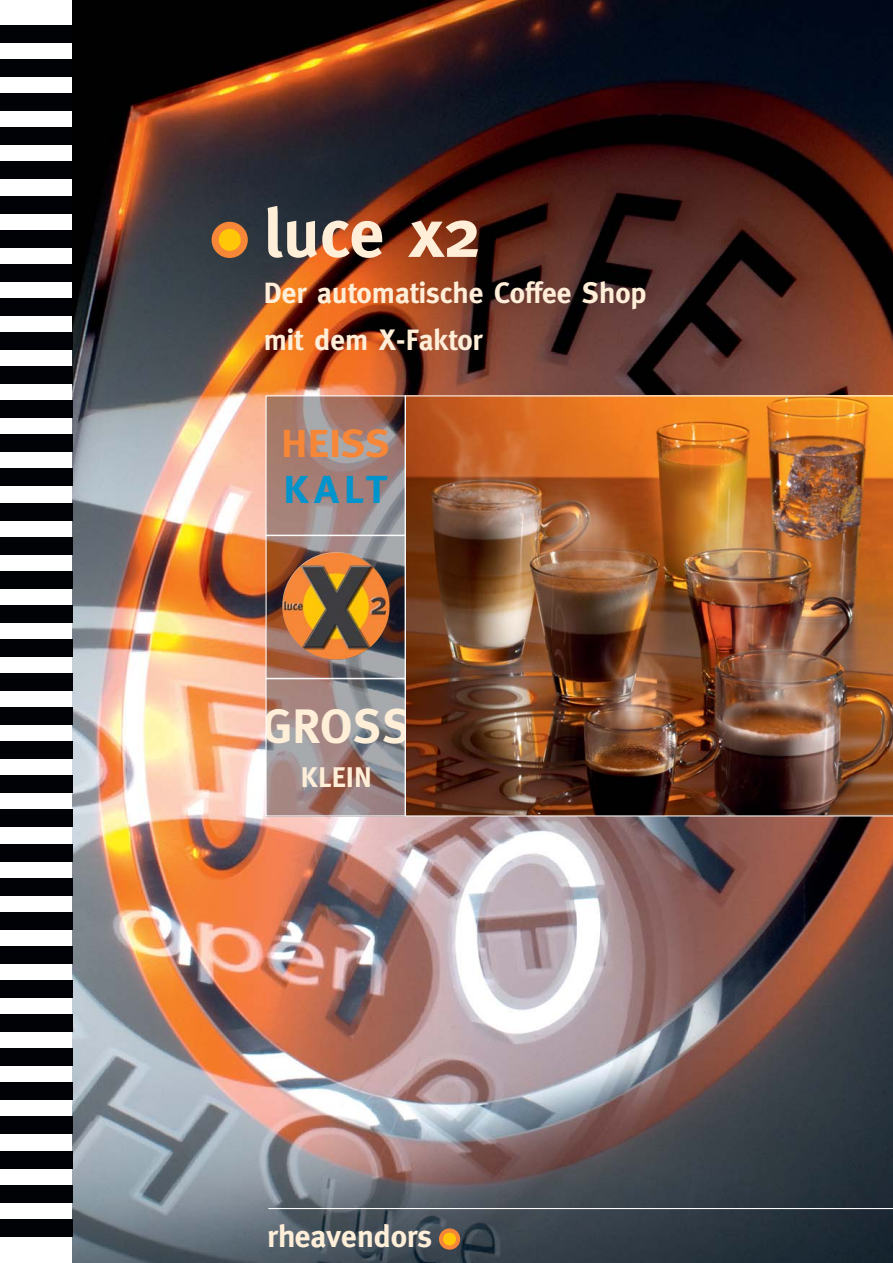
<style>
.page{position:relative;width:893px;height:1263px;background:#fff}
.page>*{position:absolute;margin:0;border:0;box-sizing:border-box;transform-origin:0 0}
.t1{font:700 69px "Meta";color:#ffeed8}
.t2{font:700 48.3px "Meta";letter-spacing:.03em;color:#ffeed8}
.t3{font:700 39px "Meta";color:#f68638;scale:1.09 1}
.t4{font:700 39px "Meta";color:#0094cc;scale:1.09 1}
.t5{font:700 31.2px "Meta";color:#ffeed8}
.t6{font:700 29.4px/46.5px "Meta";color:#ffeed8}
.t7{font:700 28.35px "Meta";color:#ffeed8}
</style>
<div class="page">
<img style="left:72px;top:0;width:821px;height:1263px">
<img style="left:268px;top:397px;width:136px;height:417px">
<img style="left:406px;top:395px;width:487px;height:421px">
<div style="left:266px;top:678px;width:140px;height:138px;border:1px solid #fff"></div>
<hr style="left:268px;top:1208px;width:625px;height:1px;background:#fff">
<div style="left:212px;top:222px;width:36px;height:36px;background:#f68638;border-radius:50%"></div>
<div style="left:219px;top:229px;width:22px;height:22px;background:#ffc708;border-radius:50%"></div>
<svg style="left:439px;top:1228px;width:21px;height:22px"></svg>
<div style="left:443px;top:1232px;width:13px;height:13px;background:#ffc708;border-radius:50%"></div>
<div style="left:0;top:26px;width:72px;height:17px;background:#010205"></div>
<div style="left:0;top:60px;width:72px;height:17px;background:#010205"></div>
<div style="left:0;top:94px;width:72px;height:17px;background:#010205"></div>
<div style="left:0;top:128px;width:72px;height:17px;background:#010205"></div>
<div style="left:0;top:162px;width:72px;height:17px;background:#010205"></div>
<div style="left:0;top:196px;width:72px;height:17px;background:#010205"></div>
<div style="left:0;top:230px;width:72px;height:17px;background:#010205"></div>
<div style="left:0;top:264px;width:72px;height:17px;background:#010205"></div>
<div style="left:0;top:298px;width:72px;height:17px;background:#010205"></div>
<div style="left:0;top:332px;width:72px;height:17px;background:#010205"></div>
<div style="left:0;top:367px;width:72px;height:17px;background:#010205"></div>
<div style="left:0;top:401px;width:72px;height:17px;background:#010205"></div>
<div style="left:0;top:435px;width:72px;height:17px;background:#010205"></div>
<div style="left:0;top:469px;width:72px;height:17px;background:#010205"></div>
<div style="left:0;top:503px;width:72px;height:17px;background:#010205"></div>
<div style="left:0;top:537px;width:72px;height:17px;background:#010205"></div>
<div style="left:0;top:571px;width:72px;height:17px;background:#010205"></div>
<div style="left:0;top:605px;width:72px;height:17px;background:#010205"></div>
<div style="left:0;top:639px;width:72px;height:17px;background:#010205"></div>
<div style="left:0;top:673px;width:72px;height:17px;background:#010205"></div>
<div style="left:0;top:708px;width:72px;height:17px;background:#010205"></div>
<div style="left:0;top:742px;width:72px;height:17px;background:#010205"></div>
<div style="left:0;top:776px;width:72px;height:17px;background:#010205"></div>
<div style="left:0;top:810px;width:72px;height:17px;background:#010205"></div>
<div style="left:0;top:844px;width:72px;height:17px;background:#010205"></div>
<div style="left:0;top:878px;width:72px;height:17px;background:#010205"></div>
<div style="left:0;top:912px;width:72px;height:17px;background:#010205"></div>
<div style="left:0;top:946px;width:72px;height:17px;background:#010205"></div>
<div style="left:0;top:980px;width:72px;height:17px;background:#010205"></div>
<div style="left:0;top:1014px;width:72px;height:18px;background:#010205"></div>
<div style="left:0;top:1049px;width:72px;height:17px;background:#010205"></div>
<div style="left:0;top:1083px;width:72px;height:17px;background:#010205"></div>
<div style="left:0;top:1117px;width:72px;height:17px;background:#010205"></div>
<div style="left:0;top:1151px;width:72px;height:17px;background:#010205"></div>
<div style="left:0;top:1185px;width:72px;height:17px;background:#010205"></div>
<div style="left:0;top:1219px;width:72px;height:17px;background:#010205"></div>
<img style="left:334px;top:552px;width:51px;height:31px">
<div style="left:266px;top:535px;width:140px;height:144px;border:1px solid #fff"></div>
<div style="left:266px;top:395px;width:140px;height:141px;border:1px solid #fff"></div>
<h1 class="t1" style="left:264px;top:198px;width:218px">luce x2</h1>
<p class="t6" style="left:264px;top:272px;width:385px">Der automatische Coffee Shop mit dem X-Faktor</p>
<h3 class="t3" style="left:281px;top:423px;width:101px">HEISS</h3>
<h3 class="t4" style="left:284px;top:470px;width:97px">KALT</h3>
<h2 class="t2" style="left:262px;top:702px;width:150px">GROSS</h2>
<p class="t7" style="left:301px;top:763px;width:72px">KLEIN</p>
<p class="t5" style="left:267px;top:1220px;width:166px">rheavendors</p>
</div>
